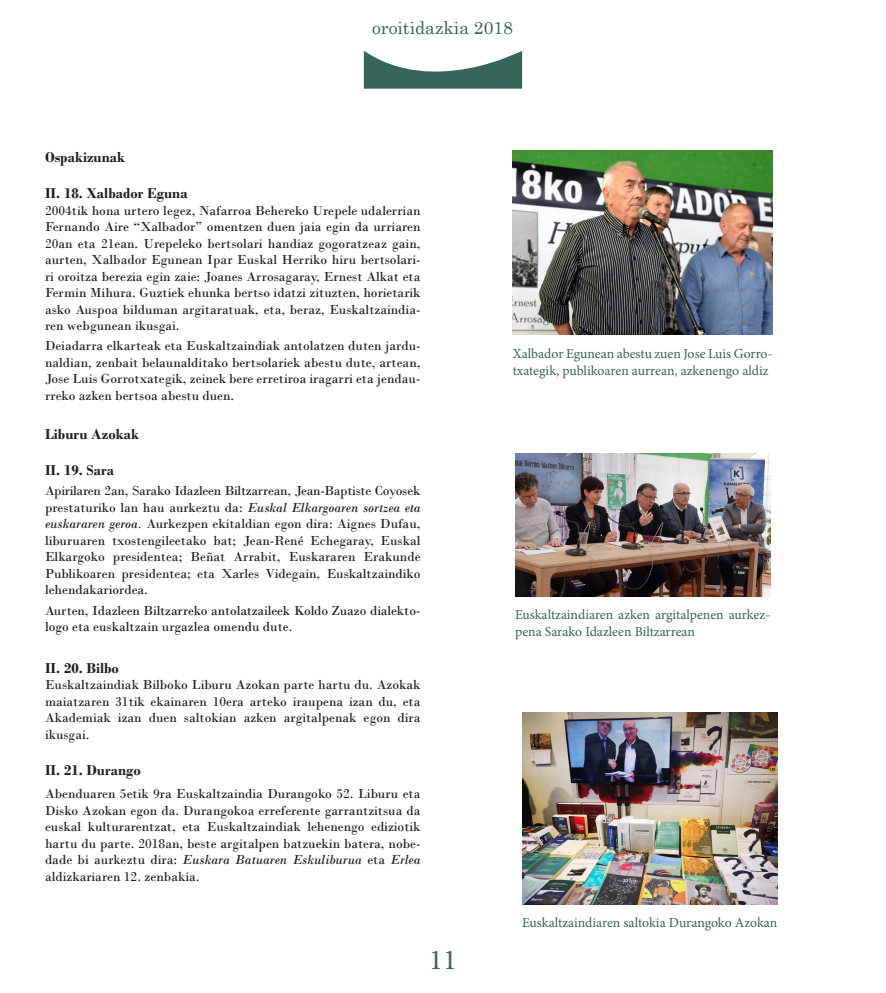
<style>
.page{position:relative;width:886px;height:993px;background:#fff}
.page>*{position:absolute;margin:0;border:0;box-sizing:border-box;transform-origin:0 0}
.t1{font:28.75px "Minion Pro";color:#366559}
.t2{font:17.5px "Century";color:#366559}
.Encabezado_2{font:700 15px "Bodoni";color:#231f20}
.textu_gorputza{font:700 15px "Bodoni";color:#231f20}
.textu_gorputza-2{font:13.75px/16.5px "Bodoni";color:#231f20;text-align:justify}
.Argazki_oina{font:13.75px/16.5px "Minion Pro";color:#366559}
.s1{font-style:italic}
</style>
<div class="page">
<svg style="left:364px;top:51px;width:158px;height:38px"></svg>
<img style="left:513px;top:151px;width:259px;height:183px">
<img style="left:522px;top:712px;width:255px;height:192px">
<img style="left:515px;top:453px;width:255px;height:143px">
<p class="t2" style="left:372px;top:13px;width:142px">oroitidazkia 2018</p>
<p class="Encabezado_2" style="left:45px;top:148px;width:82px">Ospakizunak</p>
<p class="Encabezado_2" style="left:45px;top:184px;width:144px">II. 18. Xalbador Eguna</p>
<p class="textu_gorputza-2" style="left:45px;top:202px;width:377px">2004tik hona urtero legez, Nafarroa Behereko Urepele udalerrian Fernando Aire “Xalbador” omentzen duen jaia egin da urriaren 20an eta 21ean. Urepeleko bertsolari handiaz gogoratzeaz gain, aurten, Xalbador Egunean Ipar Euskal Herriko hiru bertsolari&shy;ri oroitza berezia egin zaie: Joanes Arrosagaray, Ernest Alkat eta Fermin Mihura. Guztiek ehunka bertso idatzi zituzten, horietarik asko Auspoa bilduman argitaratuak, eta, beraz, Euskaltzaindia&shy;ren webgunean ikusgai.</p>
<p class="textu_gorputza-2" style="left:45px;top:337px;width:377px">Deiadarra elkarteak eta Euskaltzaindiak antolatzen duten jardu&shy;naldian, zenbait belaunalditako bertsolariek abestu dute, artean, Jose Luis Gorrotxategik, zeinek bere erretiroa iragarri eta jendau&shy;rreko azken bertsoa abestu duen.</p>
<p class="Encabezado_2" style="left:45px;top:425px;width:96px">Liburu Azokak</p>
<p class="textu_gorputza" style="left:45px;top:461px;width:71px">II. 19. Sara</p>
<p class="textu_gorputza-2" style="left:45px;top:482px;width:377px">Apirilaren 2an, Sarako Idazleen Biltzarrean, Jean-Baptiste Coyosek prestaturiko lan hau aurkeztu da: <span class="s1">Euskal Elkargoaren sortzea eta euskararen geroa.</span> Aurkezpen ekitaldian egon dira: Aignes Dufau, liburuaren txostengileetako bat; Jean-René Echegaray, Euskal Elkargoko presidentea; Beñat Arrabit, Euskararen Erakunde Publikoaren presidentea; eta Xarles Videgain, Euskaltzaindiko lehendakariordea.</p>
<p class="textu_gorputza-2" style="left:45px;top:601px;width:377px">Aurten, Idazleen Biltzarreko antolatzaileek Koldo Zuazo dialekto&shy;logo eta euskaltzain urgazlea omendu dute.</p>
<p class="Encabezado_2" style="left:45px;top:658px;width:75px">II. 20. Bilbo</p>
<p class="textu_gorputza-2" style="left:45px;top:676px;width:377px">Euskaltzaindiak Bilboko Liburu Azokan parte hartu du. Azokak maiatzaren 31tik ekainaren 10era arteko iraupena izan du, eta Akademiak izan duen saltokian azken argitalpenak egon dira ikusgai.</p>
<p class="Encabezado_2" style="left:45px;top:760px;width:97px">II. 21. Durango</p>
<p class="textu_gorputza-2" style="left:45px;top:785px;width:377px">Abenduaren 5etik 9ra Euskaltzaindia Durangoko 52. Liburu eta Disko Azokan egon da. Durangokoa erreferente garrantzitsua da euskal kulturarentzat, eta Euskaltzaindiak lehenengo ediziotik hartu du parte. 2018an, beste argitalpen batzuekin batera, nobe&shy;dade bi aurkeztu dira: <span class="s1">Euskara Batuaren Eskuliburua</span> eta <span class="s1">Erlea </span>aldizkariaren 12. zenbakia.</p>
<p class="t1" style="left:429px;top:940px;width:29px">11</p>
<p class="Argazki_oina" style="left:513px;top:345px;width:261px">Xalbador Egunean abestu zuen Jose Luis Gorro&shy;txategik, publikoaren aurrean, azkenengo aldiz</p>
<p class="Argazki_oina" style="left:515px;top:606px;width:257px">Euskaltzaindiaren azken argitalpenen aurkez&shy;pena Sarako Idazleen Biltzarrean</p>
<p class="Argazki_oina" style="left:522px;top:914px;width:257px">Euskaltzaindiaren saltokia Durangoko Azokan</p>
</div>
